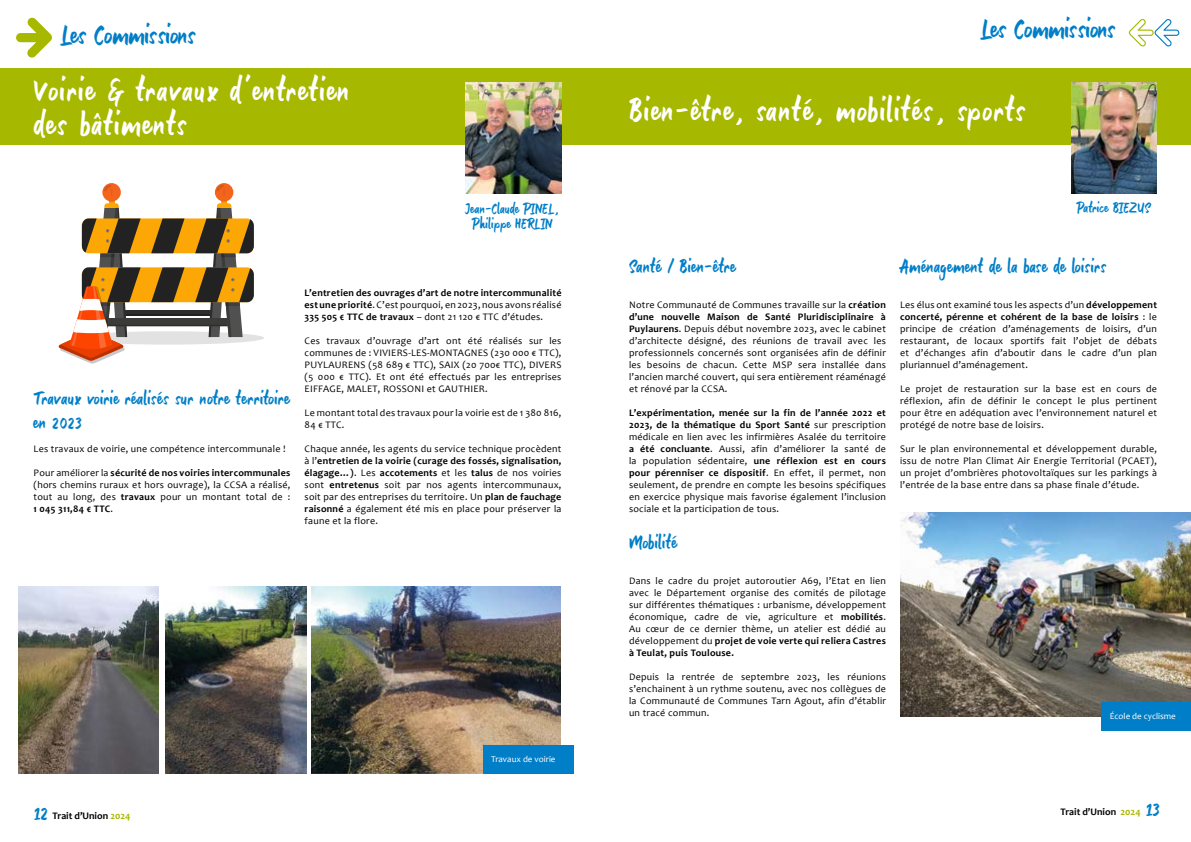
<style>
.page{position:relative;width:1191px;height:842px;background:#fff}
.page>*{position:absolute;margin:0;border:0;box-sizing:border-box;transform-origin:0 0}
.t1{font:36px/34px "Gultan Bonte";letter-spacing:.05em;color:#fff}
.t2{font:30px "Gultan Bonte";color:#007ec7}
.t3{font:23px "Gultan Bonte";color:#007ec7}
.t4{font:21px/24px "Gultan Bonte";letter-spacing:.025em;color:#007ec7}
.t5{font:16px/15px "Gultan Bonte";letter-spacing:.02em;color:#007ec7;text-align:center}
.t6{font:10px/12px "Candara";letter-spacing:.025em;color:#000;text-align:justify}
.t7{font:700 10px/12px "Candara";letter-spacing:.025em;color:#000;text-align:justify}
.t8{font:700 10px "Candara";color:#000}
.t9{font:9px "Candara";color:#fff}
.s1{font-weight:700}
.s2{font-weight:400}
.s3{color:#a7b800}
</style>
<div class="page">
<svg style="left:16px;top:17px;width:36px;height:41px"></svg>
<svg style="left:1128px;top:19px;width:51px;height:27px"></svg>
<div style="left:0;top:68px;width:595px;height:77px;background:#a7b800"></div>
<div style="left:595px;top:68px;width:596px;height:77px;background:#a7b800"></div>
<svg style="left:58px;top:184px;width:206px;height:180px"></svg>
<img style="left:312px;top:587px;width:248px;height:186px">
<div style="left:483px;top:745px;width:90px;height:28px;background:#007ec7"></div>
<img style="left:19px;top:587px;width:140px;height:186px">
<img style="left:166px;top:587px;width:140px;height:186px">
<img style="left:465px;top:83px;width:96px;height:110px">
<img style="left:1071px;top:83px;width:86px;height:110px">
<img style="left:900px;top:512px;width:291px;height:204px">
<div style="left:1102px;top:702px;width:89px;height:28px;background:#007ec7"></div>
<h2 class="t2" style="left:61px;top:17px;width:137px">Les Commissions</h2>
<h1 class="t1" style="left:34px;top:76px;width:317px">Voirie &amp; travaux d’entretien des bâtiments</h1>
<h3 class="t5" style="left:466px;top:202px;width:95px">Jean-Claude PINEL,<br>Philippe HERLIN</h3>
<h3 class="t4" style="left:34px;top:387px;width:258px">Travaux voirie réalisés sur notre territoire en 2023</h3>
<p class="t6" style="left:34px;top:443px;width:254px">Les travaux de voirie, une compétence intercommunale !</p>
<p class="t6" style="left:34px;top:467px;width:258px">Pour améliorer la <span class="s1">sécurité de nos voiries intercommunales </span>(hors chemins ruraux et hors ouvrage), la CCSA a réalisé, tout au long, des <span class="s1">travaux</span> pour un montant total de :<br><span class="s1">1 045 311,84 € TTC</span>.</p>
<p class="t7" style="left:304px;top:287px;width:258px">L’entretien des ouvrages d’art de notre intercommunalité est une priorité<span class="s2">. C’est pourquoi, en 2023, nous avons réalisé </span>335 505 € TTC de travaux <span class="s2">– dont 21 120 € TTC d’études.</span></p>
<p class="t6" style="left:304px;top:335px;width:258px">Ces travaux d’ouvrage d’art ont été réalisés sur les communes de : VIVIERS-LES-MONTAGNES (230 000 € TTC), PUYLAURENS (58 689 € TTC), SAIX (20 700€ TTC), DIVERS (5 000 € TTC). Et ont été effectués par les entreprises EIFFAGE, MALET, ROSSONI et GAUTHIER.</p>
<p class="t6" style="left:304px;top:407px;width:258px">Le montant total des travaux pour la voirie est de 1 380 816,<br>84 € TTC.</p>
<p class="t6" style="left:304px;top:443px;width:258px">Chaque année, les agents du service technique procèdent à l’<span class="s1">entretien de la voirie (curage des fossés, signalisation, élagage…)</span>. Les <span class="s1">accotements</span> et les <span class="s1">talus</span> de nos voiries sont <span class="s1">entretenus</span> soit par nos agents intercommunaux, soit par des entreprises du territoire. Un <span class="s1">plan de fauchage raisonné</span> a également été mis en place pour préserver la faune et la flore.</p>
<h3 class="t3" style="left:34px;top:799px;width:16px">12</h3>
<p class="t8" style="left:53px;top:809px;width:80px">Trait d’Union <span class="s3">2024</span></p>
<p class="t9" style="left:491px;top:753px;width:66px">Travaux de voirie</p>
<h2 class="t2" style="left:981px;top:12px;width:137px">Les Commissions</h2>
<h1 class="t1" style="left:629px;top:95px;width:398px">Bien-être, santé, mobilités, sports</h1>
<h3 class="t5" style="left:1077px;top:201px;width:74px">Patrice BIEZUS</h3>
<h3 class="t4" style="left:629px;top:255px;width:108px">Santé / Bien-être</h3>
<p class="t6" style="left:629px;top:299px;width:258px">Notre Communauté de Communes travaille sur la <span class="s1">création d’une nouvelle Maison de Santé Pluridisciplinaire à Puylaurens</span>. Depuis début novembre 2023, avec le cabinet d’architecte désigné, des réunions de travail avec les professionnels concernés sont organisées afin de définir les besoins de chacun. Cette MSP sera installée dans l’ancien marché couvert, qui sera entièrement réaménagé et rénové par la CCSA.</p>
<p class="t6" style="left:629px;top:407px;width:258px"><span class="s1">L’expérimentation, menée sur la fin de l’année 2022 et 2023, de la thématique du Sport Santé</span> sur prescription médicale en lien avec les infirmières Asalée du territoire <span class="s1">a été concluante</span>. Aussi, afin d’améliorer la santé de la population sédentaire, <span class="s1">une réflexion est en cours pour pérenniser ce dispositif</span>. En effet, il permet, non seulement, de prendre en compte les besoins spécifiques en exercice physique mais favorise également l’inclusion sociale et la participation de tous.</p>
<h3 class="t4" style="left:629px;top:531px;width:50px">Mobilité</h3>
<p class="t6" style="left:629px;top:575px;width:258px">Dans le cadre du projet autoroutier A69, l’Etat en lien avec le Département organise des comités de pilotage sur différentes thématiques : urbanisme, développement économique, cadre de vie, agriculture et <span class="s1">mobilités</span>.<br>Au cœur de ce dernier thème, un atelier est dédié au développement du <span class="s1">projet de voie verte qui reliera Castres à Teulat, puis Toulouse.</span></p>
<p class="t6" style="left:629px;top:671px;width:258px">Depuis la rentrée de septembre 2023, les réunions s’enchainent à un rythme soutenu, avec nos collègues de la Communauté de Communes Tarn Agout, afin d’établir un tracé commun.</p>
<h3 class="t4" style="left:900px;top:255px;width:208px">Aménagement de la base de loisirs</h3>
<p class="t6" style="left:900px;top:299px;width:258px">Les élus ont examiné tous les aspects d’un <span class="s1">développement concerté, pérenne et cohérent de la base de loisirs</span> : le principe de création d’aménagements de loisirs, d’un restaurant, de locaux sportifs fait l’objet de débats et d’échanges afin d’aboutir dans le cadre d’un plan pluriannuel d’aménagement.</p>
<p class="t6" style="left:900px;top:383px;width:258px">Le projet de restauration sur la base est en cours de réflexion, afin de définir le concept le plus pertinent pour être en adéquation avec l’environnement naturel et protégé de notre base de loisirs.</p>
<p class="t6" style="left:900px;top:443px;width:258px">Sur le plan environnemental et développement durable, issu de notre Plan Climat Air Energie Territorial (PCAET), un projet d’ombrières photovoltaïques sur les parkings à l’entrée de la base entre dans sa phase finale d’étude.</p>
<p class="t9" style="left:1109px;top:710px;width:68px">École de cyclisme</p>
<p class="t8" style="left:1060px;top:805px;width:82px">Trait d’Union <span class="s3">2024</span></p>
<h3 class="t3" style="left:1146px;top:795px;width:15px">13</h3>
</div>
